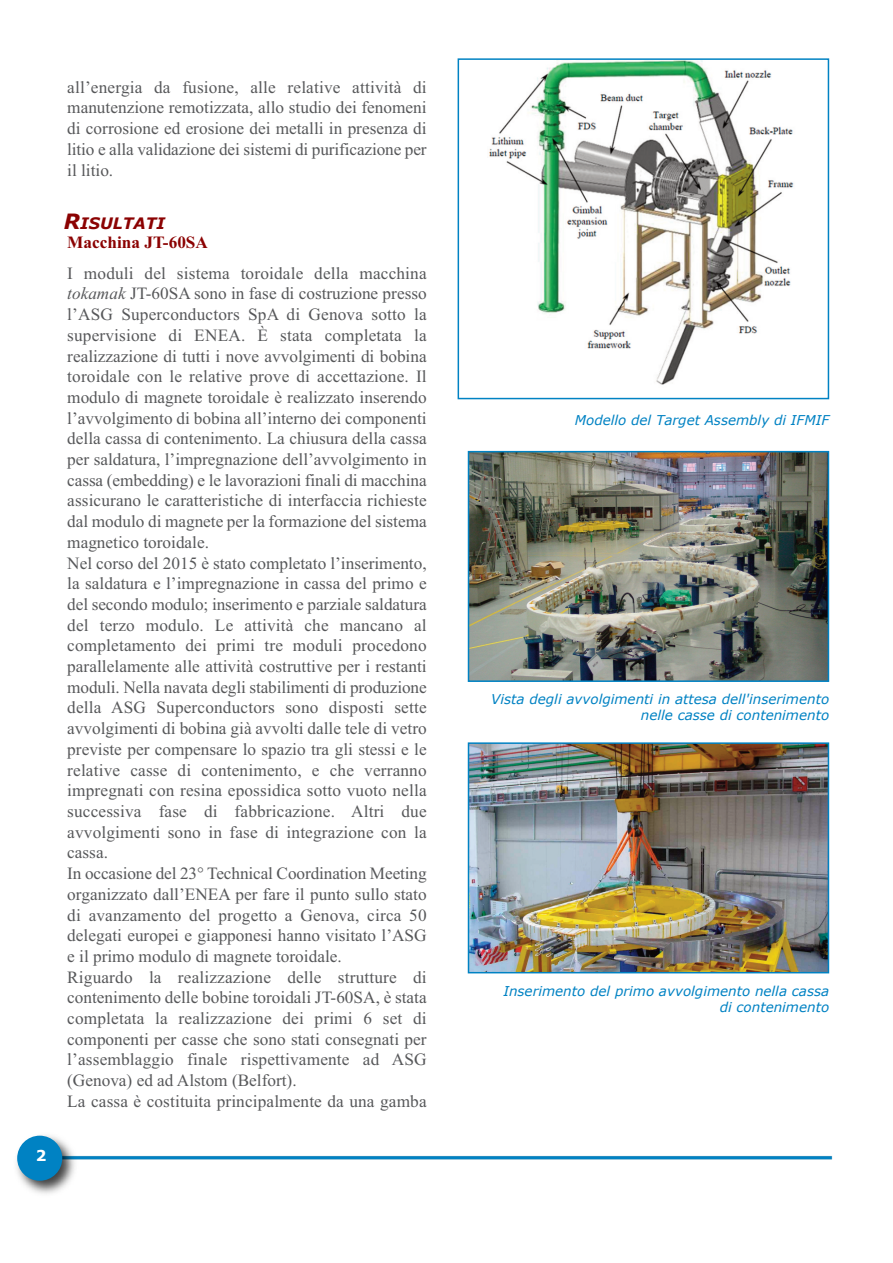
<style>
.page{position:relative;width:893px;height:1263px;background:#fff}
.page>*{position:absolute;margin:0;border:0;box-sizing:border-box;transform-origin:0 0}
.t1{font:17.25px/20.7px "Times New Roman";color:#57585a;text-align:justify}
.t2{font:700 17.25px "Times New Roman";color:#8b0202}
.t3{font:italic 700 15.75px "Verdana";letter-spacing:.11em;color:#8b0202}
.t4{font:700 15px "Verdana";color:#fff}
.t5{font:italic 13.5px/16.2px "Verdana";color:#0082c3;text-align:right}
.s1{font-size:21px}
.s2{font-style:italic}
</style>
<div class="page">
<img style="left:81px;top:58px;width:752px;height:1102px">
<img style="left:16px;top:1135px;width:65px;height:59px">
<div style="left:17px;top:1136px;width:45px;height:45px;background:#0082c3;border-radius:50%"></div>
<img style="left:471px;top:454px;width:355px;height:225px">
<div style="left:468px;top:451px;width:361px;height:231px;border:2px solid #0082c3"></div>
<img style="left:487px;top:61px;width:313px;height:327px">
<div style="left:458px;top:58px;width:371px;height:341px;border:2px solid #0082c3"></div>
<img style="left:471px;top:745px;width:355px;height:225px">
<div style="left:468px;top:742px;width:361px;height:231px;border:2px solid #0082c3"></div>
<p class="t4" style="left:36px;top:1146px;width:12px">2</p>
<p class="t1" style="left:67px;top:76px;width:361px">all’energia da fusione, alle relative attività di manutenzione remotizzata, allo studio dei fenomeni di corrosione ed erosione dei metalli in presenza di litio e alla validazione dei sistemi di purificazione per il litio.</p>
<p class="t3" style="left:64px;top:213px;width:100px"><span class="s1">R</span>ISULTATI</p>
<p class="t2" style="left:67px;top:231px;width:142px">Macchina JT-60SA</p>
<p class="t1" style="left:67px;top:262px;width:361px;text-align:left">I moduli del sistema toroidale della macchina <span class="s2">tokamak</span> JT-60SA sono in fase di costruzione presso l’ASG Superconductors SpA di Genova sotto la supervisione di ENEA. È stata completata la realizzazione di tutti i nove avvolgimenti di bobina toroidale con le relative prove di accettazione. Il modulo di magnete toroidale è realizzato inserendo l’avvolgimento di bobina all’interno dei componenti della cassa di contenimento. La chiusura della cassa per saldatura, l’impregnazione dell’avvolgimento in cassa (embedding) e le lavorazioni finali di macchina assicurano le caratteristiche di interfaccia richieste dal modulo di magnete per la formazione del sistema magnetico toroidale.<br>Nel corso del 2015 è stato completato l’inserimento, la saldatura e l’impregnazione in cassa del primo e del secondo modulo; inserimento e parziale saldatura del terzo modulo. Le attività che mancano al completamento dei primi tre moduli procedono parallelamente alle attività costruttive per i restanti moduli. Nella navata degli stabilimenti di produzione della ASG Superconductors sono disposti sette avvolgimenti di bobina già avvolti dalle tele di vetro previste per compensare lo spazio tra gli stessi e le relative casse di contenimento, e che verranno impregnati con resina epossidica sotto vuoto nella successiva fase di fabbricazione. Altri due avvolgimenti sono in fase di integrazione con la cassa.<br>In occasione del 23° Technical Coordination Meeting organizzato dall’ENEA per fare il punto sullo stato di avanzamento del progetto a Genova, circa 50 delegati europei e giapponesi hanno visitato l’ASG e il primo modulo di magnete toroidale.<br>Riguardo la realizzazione delle strutture di contenimento delle bobine toroidali JT-60SA, è stata completata la realizzazione dei primi 6 set di componenti per casse che sono stati consegnati per l’assemblaggio finale rispettivamente ad ASG (Genova) ed ad Alstom (Belfort).<br>La cassa è costituita principalmente da una gamba</p>
<p class="t5" style="left:575px;top:411px;width:256px">Modello del Target Assembly di IFMIF</p>
<p class="t5" style="left:491px;top:690px;width:339px">Vista degli avvolgimenti in attesa dell'inserimento nelle casse di contenimento</p>
<p class="t5" style="left:503px;top:982px;width:327px">Inserimento del primo avvolgimento nella cassa di contenimento</p>
</div>
